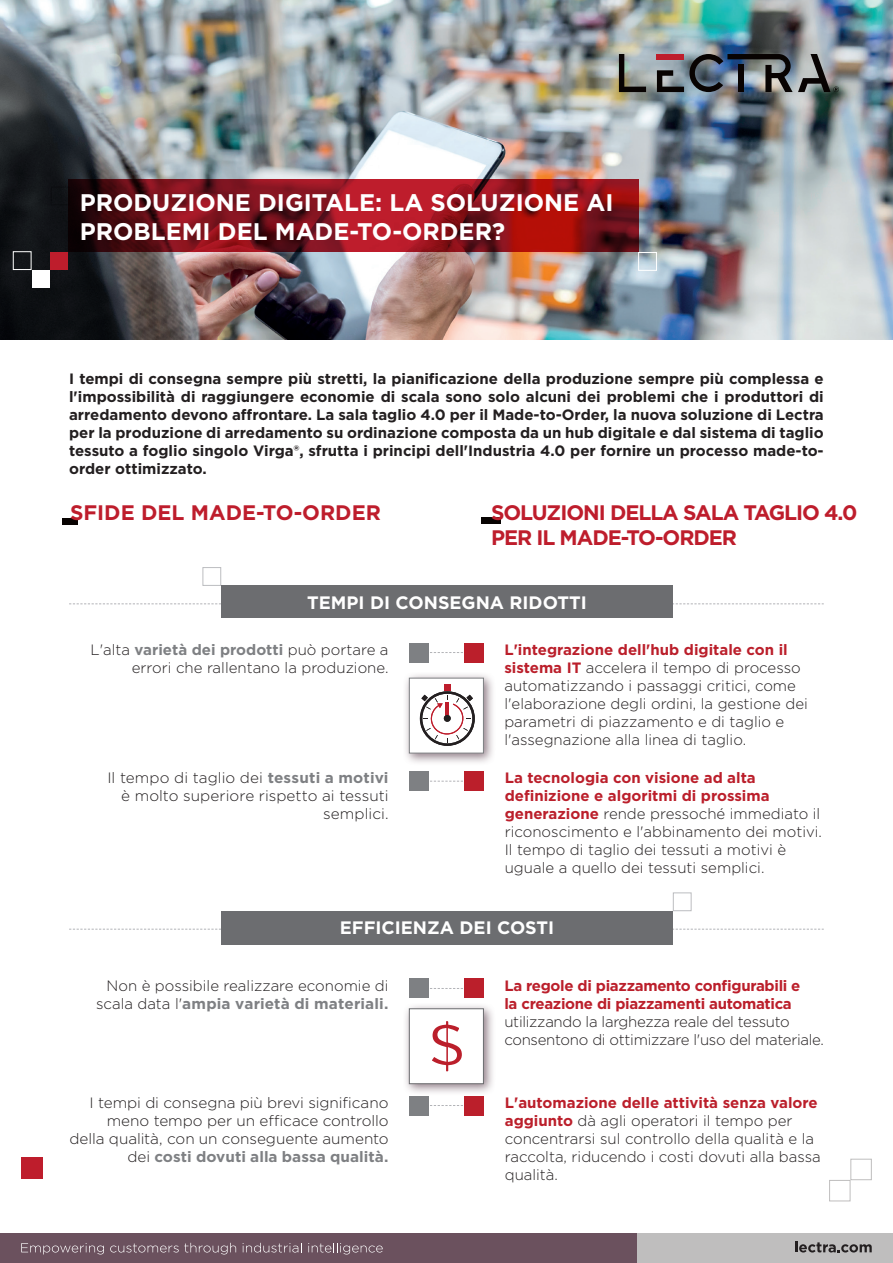
<style>
.page{position:relative;width:893px;height:1263px;background:#fff}
.page>*{position:absolute;margin:0;border:0;box-sizing:border-box;transform-origin:0 0}
.t1{font:700 24px/28.8px "Gotham";color:#fff}
.t2{font:700 21px/25.2px "Gotham";letter-spacing:-.05em;color:#be1d2c}
.t3{font:700 21px "Gotham";color:#be1d2c}
.t4{font:700 18px "Gotham";color:#fff}
.t5{font:300 15px/18px "Gotham";color:#231f20;text-align:right}
.t6{font:700 15px/18px "Gotham";color:#231f20;text-align:justify}
.t7{font:300 15px/18px "Gotham";letter-spacing:-.02em;color:#231f20}
.t8{font:700 15px/18px "Gotham";letter-spacing:-.02em;color:#bb1f2b}
.s1{font-weight:700;color:#7e8083}
.s2{font-weight:700;color:#bb1f2b}
</style>
<div class="page">
<img style="left:0;top:0;width:893px;height:339px">
<svg style="left:430px;top:652px;width:33px;height:1px"></svg>
<svg style="left:619px;top:54px;width:27px;height:38px"></svg>
<img style="left:657px;top:54px;width:182px;height:38px">
<div style="left:50px;top:252px;width:18px;height:18px;background:#be1d2c"></div>
<div style="left:203px;top:567px;width:18px;height:19px;border:1px solid #bcbdc0"></div>
<div style="left:13px;top:251px;width:18px;height:19px;border:1px solid #fff"></div>
<div style="left:638px;top:252px;width:19px;height:19px;border:1px solid #fff"></div>
<div style="left:62px;top:518px;width:16px;height:6px;background:#080302"></div>
<div style="left:482px;top:517px;width:19px;height:7px;background:#080302"></div>
<svg style="left:68px;top:179px;width:570px;height:73px"></svg>
<div style="left:464px;top:643px;width:20px;height:19px;background:#bb1f2b"></div>
<div style="left:409px;top:643px;width:20px;height:19px;background:#7e8083"></div>
<div style="left:403px;top:672px;width:92px;height:93px;background:#6b515e;opacity:.75"></div>
<div style="left:409px;top:678px;width:75px;height:75px;background:#fff;border:1px solid #7e8083"></div>
<svg style="left:420px;top:684px;width:55px;height:62px"></svg>
<div style="left:673px;top:892px;width:18px;height:19px;border:1px solid #bcbdc0"></div>
<svg style="left:69px;top:929px;width:755px;height:1px"></svg>
<div style="left:221px;top:911px;width:452px;height:34px;background:#6c6d70"></div>
<div style="left:403px;top:1002px;width:92px;height:94px;background:#6b515e;opacity:.75"></div>
<div style="left:409px;top:1008px;width:75px;height:76px;background:#fff;border:1px solid #6c6d70"></div>
<svg style="left:432px;top:1021px;width:30px;height:51px"></svg>
<div style="left:0;top:1233px;width:893px;height:30px;background:#6b515e"></div>
<div style="left:638px;top:1233px;width:255px;height:30px;background:#bfbebe"></div>
<svg style="left:21px;top:1243px;width:83px;height:11px"></svg>
<svg style="left:110px;top:1243px;width:126px;height:11px"></svg>
<svg style="left:243px;top:1243px;width:59px;height:9px"></svg>
<svg style="left:308px;top:1243px;width:75px;height:11px"></svg>
<svg style="left:795px;top:1241px;width:77px;height:11px"></svg>
<div style="left:21px;top:1158px;width:22px;height:21px;background:#be1d2c"></div>
<div style="left:829px;top:1180px;width:21px;height:21px;border:1px solid #bfbebe"></div>
<div style="left:850px;top:1159px;width:22px;height:21px;border:1px solid #bfbebe"></div>
<svg style="left:430px;top:781px;width:33px;height:1px"></svg>
<div style="left:464px;top:771px;width:20px;height:20px;background:#bb1f2b"></div>
<div style="left:409px;top:771px;width:20px;height:20px;background:#7e8083"></div>
<svg style="left:430px;top:988px;width:33px;height:1px"></svg>
<div style="left:464px;top:979px;width:20px;height:19px;background:#bb1f2b"></div>
<div style="left:409px;top:979px;width:20px;height:19px;background:#7e8083"></div>
<svg style="left:430px;top:1105px;width:33px;height:1px"></svg>
<div style="left:464px;top:1096px;width:20px;height:19px;background:#bb1f2b"></div>
<div style="left:409px;top:1096px;width:20px;height:19px;background:#7e8083"></div>
<div style="left:32px;top:270px;width:18px;height:18px;background:#fff"></div>
<svg style="left:69px;top:603px;width:755px;height:1px"></svg>
<div style="left:221px;top:586px;width:452px;height:32px;background:#6c6d70"></div>
<h1 class="t1" style="left:80px;top:188px;width:535px">PRODUZIONE DIGITALE: LA SOLUZIONE AI<br>PROBLEMI DEL MADE-TO-ORDER?</h1>
<p class="t6" style="left:69px;top:369px;width:756px">I tempi di consegna sempre più stretti, la pianificazione della produzione sempre più complessa e l'impossibilità di raggiungere economie di scala sono solo alcuni dei problemi che i produttori di arredamento devono affrontare. La sala taglio 4.0 per il Made-to-Order, la nuova soluzione di Lectra per la produzione di arredamento su ordinazione composta da un hub digitale e dal sistema di taglio tessuto a foglio singolo Virga®, sfrutta i principi dell'Industria 4.0 per fornire un processo made-to&shy;order ottimizzato.</p>
<h2 class="t2" style="left:491px;top:500px;width:368px">SOLUZIONI DELLA SALA TAGLIO 4.0<br>PER IL MADE-TO-ORDER</h2>
<h2 class="t3" style="left:70px;top:499px;width:312px">SFIDE DEL MADE-TO-ORDER</h2>
<p class="t4" style="left:307px;top:590px;width:281px">TEMPI DI CONSEGNA RIDOTTI</p>
<p class="t5" style="left:90px;top:640px;width:300px">L'alta <span class="s1">varietà dei prodotti</span> può portare a errori che rallentano la produzione.</p>
<p class="t5" style="left:504px;top:640px;width:305px;text-align:left"><span class="s2">L'integrazione dell'hub digitale con il sistema IT</span> accelera il tempo di processo automatizzando i passaggi critici, come l'elaborazione degli ordini, la gestione dei parametri di piazzamento e di taglio e l'assegnazione alla linea di taglio.</p>
<p class="t5" style="left:107px;top:769px;width:283px">Il tempo di taglio dei <span class="s1">tessuti a motivi </span>è molto superiore rispetto ai tessuti semplici.</p>
<p class="t5" style="left:505px;top:769px;width:319px;text-align:left"><span class="s2">La tecnologia con visione ad alta definizione e algoritmi di prossima generazione</span> rende pressoché immediato il riconoscimento e l'abbinamento dei motivi.<br>Il tempo di taglio dei tessuti a motivi è uguale a quello dei tessuti semplici.</p>
<p class="t4" style="left:340px;top:916px;width:216px">EFFICIENZA DEI COSTI</p>
<p class="t5" style="left:96px;top:976px;width:294px">Non è possibile realizzare economie di scala data l'<span class="s1">ampia varietà di materiali.</span></p>
<p class="t8" style="left:504px;top:976px;width:298px">La regole di piazzamento configurabili e la creazione di piazzamenti automatica</p>
<p class="t7" style="left:504px;top:1012px;width:321px">utilizzando la larghezza reale del tessuto consentono di ottimizzare l'uso del materiale.</p>
<p class="t5" style="left:70px;top:1093px;width:321px">I tempi di consegna più brevi significano meno tempo per un efficace controllo della qualità, con un conseguente aumento dei <span class="s1">costi dovuti alla bassa qualità.</span></p>
<p class="t5" style="left:505px;top:1093px;width:317px;text-align:left"><span class="s2">L'automazione delle attività senza valore aggiunto</span> dà agli operatori il tempo per concentrarsi sul controllo della qualità e la raccolta, riducendo i costi dovuti alla bassa qualità.</p>
</div>
